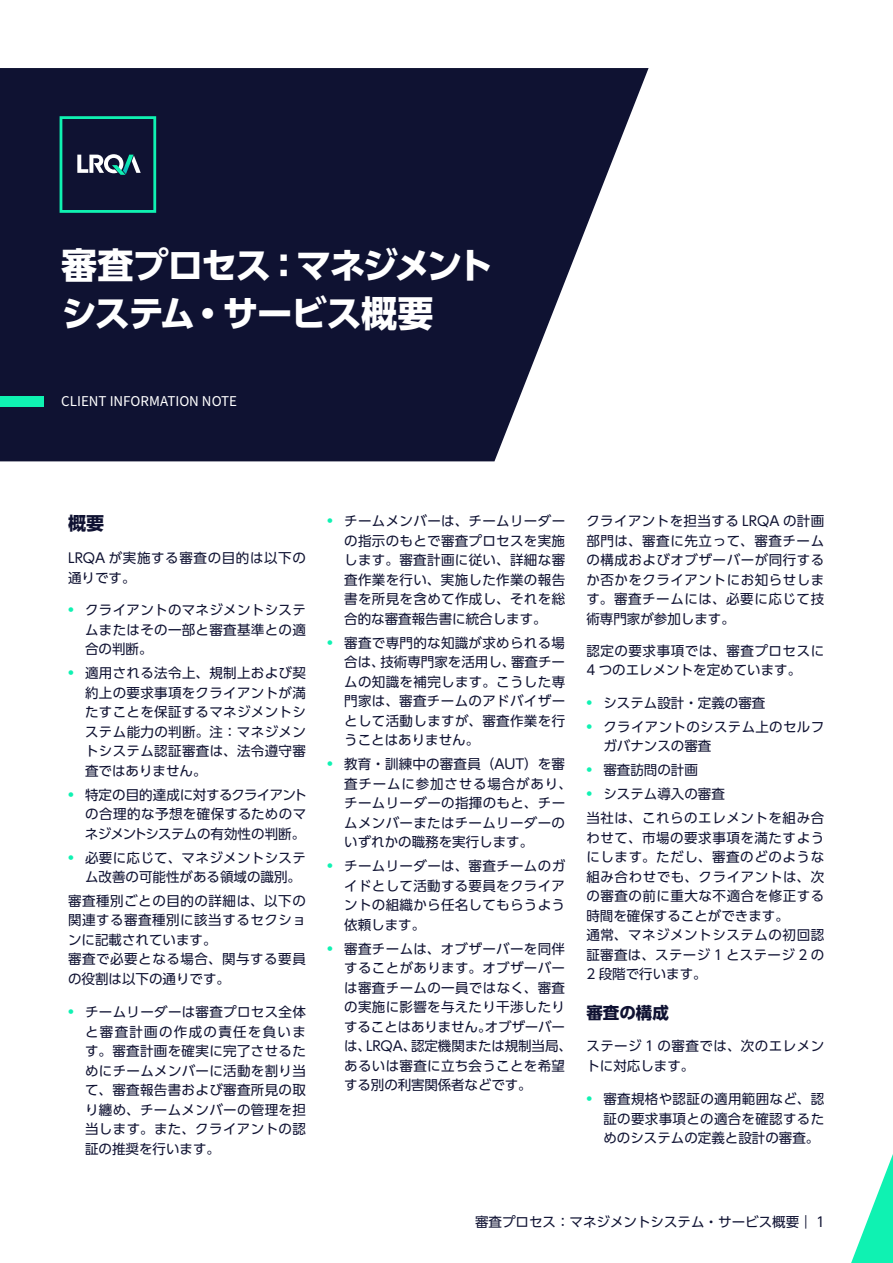
<style>
.page{position:relative;width:893px;height:1263px;background:#fff}
.page>*{position:absolute;margin:0;border:0;box-sizing:border-box;transform-origin:0 0}
.t1{font:700 36px/48px "UD Shin Go Pro";letter-spacing:-.055em;color:#fff}
.t2{font:700 18px "UD Shin Go Pro";color:#0f1232}
.t3{font:700 16.5px "UD Shin Go Pro";color:#0f1232}
.t4{font:15px "Source Sans Pro";color:#fff}
.t5{font:13.5px/19.5px "UD Shin Go Pro";letter-spacing:.025em;color:#0f1232;text-align:justify}
.t6{font:13.5px/19.5px "UD Shin Go Pro";color:#0f1232}
.t7{font:13.5px/19.5px "UD Shin Go Pro";letter-spacing:.045em;color:#0f1232}
.s1{font-weight:700;color:#0ff2b2}
</style>
<div class="page">
<svg style="left:0;top:68px;width:649px;height:393px;fill:#0f1232"></svg>
<svg style="left:77px;top:154px;width:64px;height:21px"></svg>
<div style="left:60px;top:116px;width:96px;height:97px;border:3px solid #0ff2b2"></div>
<svg style="left:851px;top:1154px;width:42px;height:109px"></svg>
<div style="left:0;top:396px;width:44px;height:10px;background:#0ff2b2"></div>
<h1 class="t1" style="left:61px;top:241px;width:433px">審査プロセス：マネジメントシステム・サービス概要</h1>
<p class="t4" style="left:61px;top:391px;width:177px">CLIENT INFORMATION NOTE</p>
<h2 class="t2" style="left:68px;top:509px;width:37px">概要</h2>
<p class="t7" style="left:68px;top:548px;width:239px">LRQA が実施する審査の目的は以下の通りです。</p>
<p class="t5" style="left:85px;top:600px;width:222px;text-indent:-17px"><span class="s1">•</span> クライアントのマネジメントシステムまたはその一部と審査基準との適合の判断。</p>
<p class="t5" style="left:85px;top:663px;width:222px;text-indent:-17px"><span class="s1">•</span> 適用される法令上、規制上および契約上の要求事項をクライアントが満たすことを保証するマネジメントシステム能力の判断。注：マネジメントシステム認証審査は、法令遵守審査ではありません。</p>
<p class="t5" style="left:85px;top:784px;width:224px;text-indent:-17px"><span class="s1">•</span> 特定の目的達成に対するクライアントの合理的な予想を確保するためのマネジメントシステムの有効性の判断。</p>
<p class="t6" style="left:85px;top:847px;width:222px;text-indent:-17px"><span class="s1">•</span> 必要に応じて、マネジメントシステム改善の可能性がある領域の識別。</p>
<p class="t5" style="left:68px;top:890px;width:239px;text-align:left">審査種別ごとの目的の詳細は、以下の関連する審査種別に該当するセクションに記載されています。<br>審査で必要となる場合、関与する要員の役割は以下の通りです。</p>
<p class="t5" style="left:85px;top:1002px;width:222px;text-indent:-17px"><span class="s1">•</span> チームリーダーは審査プロセス全体と審査計画の作成の責任を負います。審査計画を確実に完了させるためにチームメンバーに活動を割り当て、審査報告書および審査所見の取り纏め、チームメンバーの管理を担当します。また、クライアントの認証の推奨を行います。</p>
<p class="t5" style="left:344px;top:511px;width:222px;text-indent:-17px"><span class="s1">•</span> チームメンバーは、チームリーダーの指示のもとで審査プロセスを実施します。審査計画に従い、詳細な審査作業を行い、実施した作業の報告書を所見を含めて作成し、それを総合的な審査報告書に統合します。</p>
<p class="t5" style="left:344px;top:633px;width:222px;text-indent:-17px"><span class="s1">•</span> 審査で専門的な知識が求められる場合は、技術専門家を活用し、審査チームの知識を補完します。こうした専門家は、審査チームのアドバイザーとして活動しますが、審査作業を行うことはありません。</p>
<p class="t5" style="left:344px;top:754px;width:229px;text-align:left;text-indent:-17px"><span class="s1">•</span> 教育・訓練中の審査員（AUT）を審査チームに参加させる場合があり、チームリーダーの指揮のもと、チームメンバーまたはチームリーダーのいずれかの職務を実行します。</p>
<p class="t5" style="left:344px;top:856px;width:222px;text-indent:-17px"><span class="s1">•</span> チームリーダーは、審査チームのガイドとして活動する要員をクライアントの組織から任名してもらうよう依頼します。</p>
<p class="t5" style="left:344px;top:939px;width:229px;text-align:left;text-indent:-17px"><span class="s1">•</span> 審査チームは、オブザーバーを同伴することがあります。オブザーバーは審査チームの一員ではなく、審査の実施に影響を与えたり干渉したりすることはありません。オブザーバーは、LRQA、認定機関または規制当局、あるいは審査に立ち会うことを希望する別の利害関係者などです。</p>
<p class="t5" style="left:586px;top:511px;width:239px">クライアントを担当する LRQA の計画部門は、審査に先立って、審査チームの構成およびオブザーバーが同行するか否かをクライアントにお知らせします。審査チームには、必要に応じて技術専門家が参加します。</p>
<p class="t5" style="left:586px;top:641px;width:239px">認定の要求事項では、審査プロセスに<br>4 つのエレメントを定めています。</p>
<p class="t6" style="left:586px;top:692px;width:181px"><span class="s1">•</span> システム設計・定義の審査</p>
<p class="t5" style="left:603px;top:716px;width:222px;text-indent:-17px"><span class="s1">•</span> クライアントのシステム上のセルフガバナンスの審査</p>
<p class="t6" style="left:586px;top:760px;width:113px"><span class="s1">•</span> 審査訪問の計画</p>
<p class="t5" style="left:586px;top:782px;width:239px;line-height:23.7px"><span class="s1">•</span> システム導入の審査<br>当社は、これらのエレメントを組み合</p>
<p class="t5" style="left:586px;top:827px;width:239px;text-align:left">わせて、市場の要求事項を満たすようにします。ただし、審査のどのような組み合わせでも、クライアントは、次の審査の前に重大な不適合を修正する時間を確保することができます。<br>通常、マネジメントシステムの初回認証審査は、ステージ 1 とステージ 2 の<br>2 段階で行います。</p>
<p class="t3" style="left:586px;top:999px;width:84px">審査の構成</p>
<p class="t5" style="left:586px;top:1036px;width:239px">ステージ 1 の審査では、次のエレメントに対応します。</p>
<p class="t5" style="left:603px;top:1089px;width:222px;text-indent:-17px"><span class="s1">•</span> 審査規格や認証の適用範囲など、認証の要求事項との適合を確認するためのシステムの定義と設計の審査。</p>
<p class="t6" style="left:475px;top:1212px;width:351px">審査プロセス：マネジメントシステム・サービス概要｜ 1</p>
</div>
